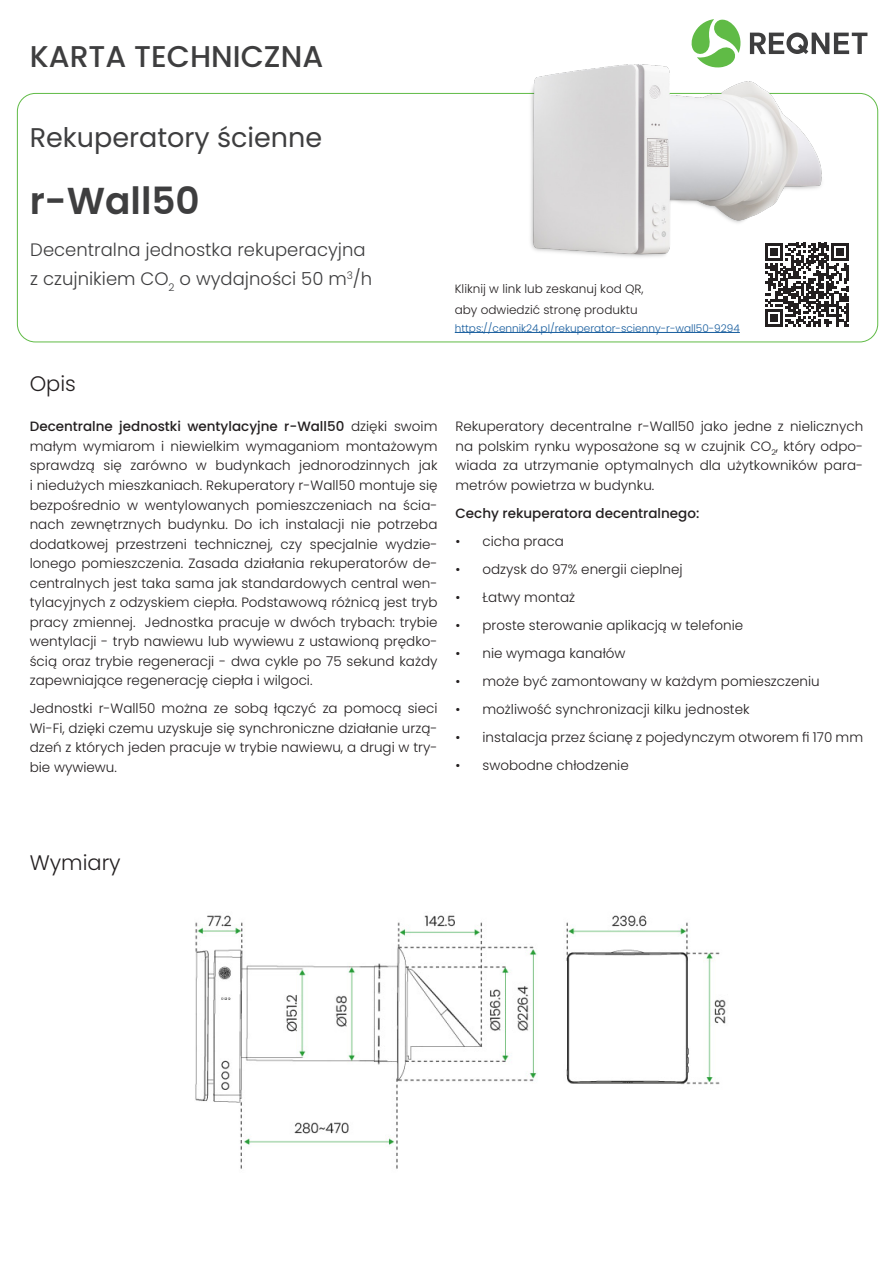
<style>
.page{position:relative;width:893px;height:1263px;background:#fff}
.page>*{position:absolute;margin:0;border:0;box-sizing:border-box;transform-origin:0 0}
.t1{font:600 37.5px "Poppins";color:#3e3e3f}
.t2{font:500 30px "Poppins";color:#3e3e3f}
.t3{font:27px "Poppins";color:#3e3e3f}
.t4{font:300 21px "Poppins";color:#231f20}
.t5{font:300 18px "Poppins";color:#3e3e3f}
.t6{font:300 13.5px/19.5px "Poppins";color:#231f20;text-align:justify}
.t7{font:500 13.5px "Poppins";color:#231f20}
.t8{font:300 12px "Poppins";color:#231f20}
.t9{font:300 10.5px "Poppins";color:#175d9e}
.s1{font-weight:500}
</style>
<div class="page">
<svg style="left:750px;top:33px;width:117px;height:21px"></svg>
<svg style="left:691px;top:19px;width:50px;height:38px"></svg>
<svg style="left:765px;top:243px;width:84px;height:84px"></svg>
<hr style="left:455px;top:332px;width:285px;height:1px;background:#175d9e">
<img style="left:517px;top:57px;width:308px;height:249px">
<img style="left:195px;top:915px;width:531px;height:254px">
<p class="t2" style="left:30px;top:39px;width:295px">KARTA TECHNICZNA</p>
<p class="t3" style="left:30px;top:122px;width:294px">Rekuperatory ścienne</p>
<p class="t1" style="left:30px;top:179px;width:172px">r-Wall50</p>
<p class="t5" style="left:30px;top:239px;width:337px">Decentralna jednostka rekuperacyjna</p>
<p class="t5" style="left:30px;top:268px;width:343px">z czujnikiem CO<sub>2</sub> o wydajności 50 m<sup>3</sup>/h</p>
<p class="t4" style="left:30px;top:371px;width:48px">Opis</p>
<p class="t6" style="left:30px;top:417px;width:409px"><span class="s1">Decentralne jednostki wentylacyjne r-Wall50</span> dzięki swoim małym wymiarom i niewielkim wymaganiom montażowym sprawdzą się zarówno w budynkach jednorodzinnych jak i niedużych mieszkaniach. Rekuperatory r-Wall50 montuje się bezpośrednio w wentylowanych pomieszczeniach na ścia&shy;nach zewnętrznych budynku. Do ich instalacji nie potrzeba dodatkowej przestrzeni technicznej, czy specjalnie wydzie&shy;lonego pomieszczenia. Zasada działania rekuperatorów de&shy;centralnych jest taka sama jak standardowych central wen&shy;tylacyjnych z odzyskiem ciepła. Podstawową różnicą jest tryb pracy zmiennej. Jednostka pracuje w dwóch trybach: trybie wentylacji - tryb nawiewu lub wywiewu z ustawioną prędko&shy;ścią oraz trybie regeneracji - dwa cykle po 75 sekund każdy zapewniające regenerację ciepła i wilgoci.</p>
<p class="t6" style="left:30px;top:699px;width:409px">Jednostki r-Wall50 można ze sobą łączyć za pomocą sieci Wi-Fi, dzięki czemu uzyskuje się synchroniczne działanie urzą&shy;dzeń z których jeden pracuje w trybie nawiewu, a drugi w try&shy;bie wywiewu.</p>
<p class="t8" style="left:455px;top:282px;width:190px">Kliknij w link lub zeskanuj kod QR,</p>
<p class="t8" style="left:455px;top:303px;width:184px">aby odwiedzić stronę produktu</p>
<p class="t9" style="left:455px;top:322px;width:287px">https://cennik24.pl/rekuperator-scienny-r-wall50-9294</p>
<p class="t6" style="left:455px;top:417px;width:409px">Rekuperatory decentralne r-Wall50 jako jedne z nielicznych na polskim rynku wyposażone są w czujnik CO<sub>2</sub>, który odpo&shy;wiada za utrzymanie optymalnych dla użytkowników para&shy;metrów powietrza w budynku.</p>
<p class="t7" style="left:455px;top:505px;width:245px">Cechy rekuperatora decentralnego:</p>
<p class="t6" style="left:455px;top:532px;width:110px">• cicha praca</p>
<p class="t6" style="left:455px;top:560px;width:229px">• odzysk do 97% energii cieplnej</p>
<p class="t6" style="left:455px;top:588px;width:121px">• Łatwy montaż</p>
<p class="t6" style="left:455px;top:616px;width:289px">• proste sterowanie aplikacją w telefonie</p>
<p class="t6" style="left:455px;top:644px;width:172px">• nie wymaga kanałów</p>
<p class="t6" style="left:455px;top:672px;width:366px">• może być zamontowany w każdym pomieszczeniu</p>
<p class="t6" style="left:455px;top:700px;width:296px">• możliwość synchronizacji kilku jednostek</p>
<p class="t6" style="left:455px;top:728px;width:409px">• instalacja przez ścianę z pojedynczym otworem fi 170 mm</p>
<p class="t6" style="left:455px;top:756px;width:175px">• swobodne chłodzenie</p>
<p class="t4" style="left:30px;top:851px;width:92px">Wymiary</p>
</div>
